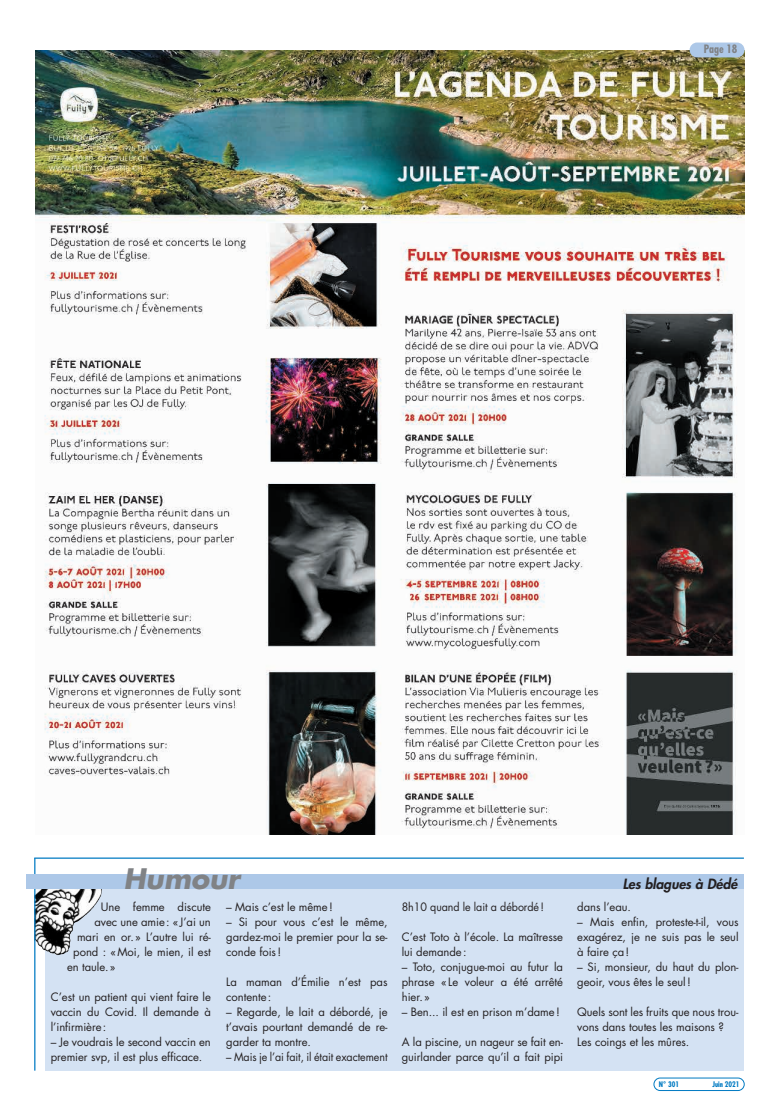
<style>
.page{position:relative;width:780px;height:1099px;background:#fff}
.page>*{position:absolute;margin:0;border:0;box-sizing:border-box;transform-origin:0 0}
.t1{font:italic 700 27.5px "Futura";color:#808285}
.t2{font:italic 800 13.75px "Futura";color:#231f20}
.Texte{font:11.25px/15px "Futura";letter-spacing:-.005em;color:#231f20}
.Texte-2{font:11.25px "Futura";letter-spacing:-.005em;color:#231f20;scale:.95 1}
.t3{font:700 condensed 11.25px "Futura";color:#808285}
.Chapo{font:700 condensed 7.5px "Futura";color:#007ac2}
</style>
<div class="page">
<img style="left:35px;top:50px;width:709px;height:784px">
<div style="left:45px;top:885px;width:698px;height:185px;background:#d4e2f3"></div>
<hr style="left:34px;top:857px;width:709px;height:1px;background:#007ac2">
<div style="left:689px;top:43px;width:55px;height:14px;background:#adc8e8;border-radius:7px"></div>
<div style="left:653px;top:1077px;width:91px;height:13px;border:1px solid #007ac2;border-radius:6px"></div>
<img style="left:35px;top:888px;width:67px;height:67px">
<hr style="left:34px;top:858px;width:1px;height:212px;background:#007ac2">
<div style="left:26px;top:874px;width:717px;height:14px;background:#adc8e8"></div>
<p class="t3" style="left:703px;top:42px;width:35px">Page 18</p>
<p class="t1" style="left:123px;top:860px;width:118px">Humour</p>
<p class="t2" style="left:622px;top:874px;width:116px">Les blagues à Dédé</p>
<p class="Texte" style="left:101px;top:899px;width:111px">Une femme discute</p>
<p class="Texte" style="left:95px;top:914px;width:118px">avec une amie: «J’ai un</p>
<p class="Texte" style="left:77px;top:929px;width:135px">mari en or.» L’autre lui ré-</p>
<p class="Texte" style="left:73px;top:944px;width:139px">pond : «Moi, le mien, il est</p>
<p class="Texte" style="left:67px;top:959px;width:50px">en taule.»</p>
<p class="Texte" style="left:51px;top:989px;width:162px;text-align:justify">C’est un patient qui vient faire le vaccin du Covid. Il demande à l’infirmière:</p>
<p class="Texte" style="left:51px;top:1034px;width:162px">– Je voudrais le second vaccin en premier svp, il est plus efficace.</p>
<p class="Texte" style="left:226px;top:899px;width:108px">– Mais c’est le même!</p>
<p class="Texte" style="left:226px;top:914px;width:163px;text-align:justify">– Si pour vous c’est le même, gardez-moi le premier pour la se&shy;conde fois!</p>
<p class="Texte" style="left:226px;top:974px;width:163px">La maman d’Émilie n’est pas contente:</p>
<p class="Texte" style="left:226px;top:1004px;width:163px;text-align:justify">– Regarde, le lait a débordé, je t’avais pourtant demandé de re&shy;garder ta montre.</p>
<p class="Texte-2" style="left:226px;top:1049px;width:171px">– Mais je l’ai fait, il était exactement</p>
<p class="Texte-2" style="left:402px;top:899px;width:151px">8h10 quand le lait a débordé!</p>
<p class="Texte" style="left:402px;top:929px;width:163px">C’est Toto à l’école. La maîtresse lui demande:</p>
<p class="Texte" style="left:402px;top:959px;width:163px;text-align:justify">– Toto, conjugue-moi au futur la phrase «Le voleur a été arrêté hier.»</p>
<p class="Texte" style="left:402px;top:1004px;width:159px">– Ben... il est en prison m’dame!</p>
<p class="Texte" style="left:402px;top:1034px;width:163px">A la piscine, un nageur se fait en&shy;guirlander parce qu’il a fait pipi</p>
<p class="Texte" style="left:577px;top:899px;width:55px">dans l’eau.</p>
<p class="Texte" style="left:577px;top:914px;width:163px;text-align:justify">– Mais enfin, proteste-t-il, vous exagérez, je ne suis pas le seul à faire ça!</p>
<p class="Texte" style="left:577px;top:959px;width:163px">– Si, monsieur, du haut du plon&shy;geoir, vous êtes le seul!</p>
<p class="Texte" style="left:577px;top:1004px;width:163px">Quels sont les fruits que nous trou&shy;vons dans toutes les maisons ?</p>
<p class="Texte" style="left:577px;top:1034px;width:114px">Les coings et les mûres.</p>
<p class="Chapo" style="left:658px;top:1079px;width:22px">N° 301</p>
<p class="Chapo" style="left:712px;top:1079px;width:29px">Juin 2021</p>
</div>
